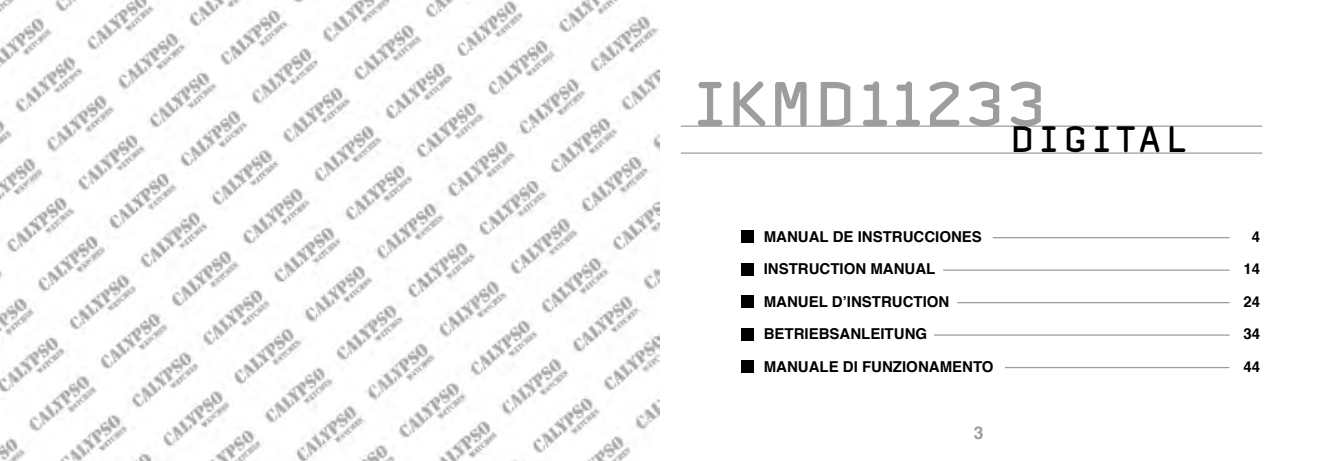
<style>
.page{position:relative;width:1319px;height:461px;background:#fff}
.page>*{position:absolute;margin:0;border:0;box-sizing:border-box;transform-origin:0 0}
.t1{font:60px "Clicker";letter-spacing:.04em;color:#9c9d9d}
.t2{font:700 17.5px "Helvetica";color:#9c9d9d}
.t3{font:700 15px "Helvetica";color:#000}
</style>
<div class="page">
<hr style="left:680px;top:152px;width:581px;height:2px;background:#9c9d9d">
<hr style="left:680px;top:125px;width:581px;height:2px;background:#9c9d9d">
<div style="left:741px;top:231px;width:12px;height:12px;background:#000"></div>
<div style="left:741px;top:360px;width:12px;height:12px;background:#000"></div>
<div style="left:741px;top:328px;width:12px;height:12px;background:#000"></div>
<div style="left:741px;top:296px;width:12px;height:12px;background:#000"></div>
<div style="left:741px;top:263px;width:12px;height:12px;background:#000"></div>
<hr style="left:992px;top:237px;width:237px;height:1px;background:#9c9d9d">
<hr style="left:1004px;top:367px;width:225px;height:1px;background:#9c9d9d">
<hr style="left:933px;top:334px;width:296px;height:1px;background:#9c9d9d">
<hr style="left:957px;top:302px;width:272px;height:1px;background:#9c9d9d">
<hr style="left:943px;top:269px;width:286px;height:2px;background:#9c9d9d">
<img style="left:0;top:0;width:659px;height:461px">
<h1 class="t1" style="left:694px;top:68px;width:492px">IKMD11233<sub>DIGITAL</sub></h1>
<p class="t3" style="left:763px;top:224px;width:220px">MANUAL DE INSTRUCCIONES</p>
<p class="t3" style="left:1251px;top:224px;width:10px">4</p>
<p class="t3" style="left:763px;top:257px;width:173px">INSTRUCTION MANUAL</p>
<p class="t3" style="left:1243px;top:257px;width:18px">14</p>
<p class="t3" style="left:763px;top:289px;width:187px">MANUEL D’INSTRUCTION</p>
<p class="t3" style="left:1243px;top:289px;width:18px">24</p>
<p class="t3" style="left:763px;top:322px;width:165px">BETRIEBSANLEITUNG</p>
<p class="t3" style="left:1243px;top:322px;width:18px">34</p>
<p class="t3" style="left:763px;top:354px;width:231px">MANUALE DI FUNZIONAMENTO</p>
<p class="t3" style="left:1243px;top:354px;width:18px">44</p>
<p class="t2" style="left:973px;top:418px;width:11px">3</p>
</div>
